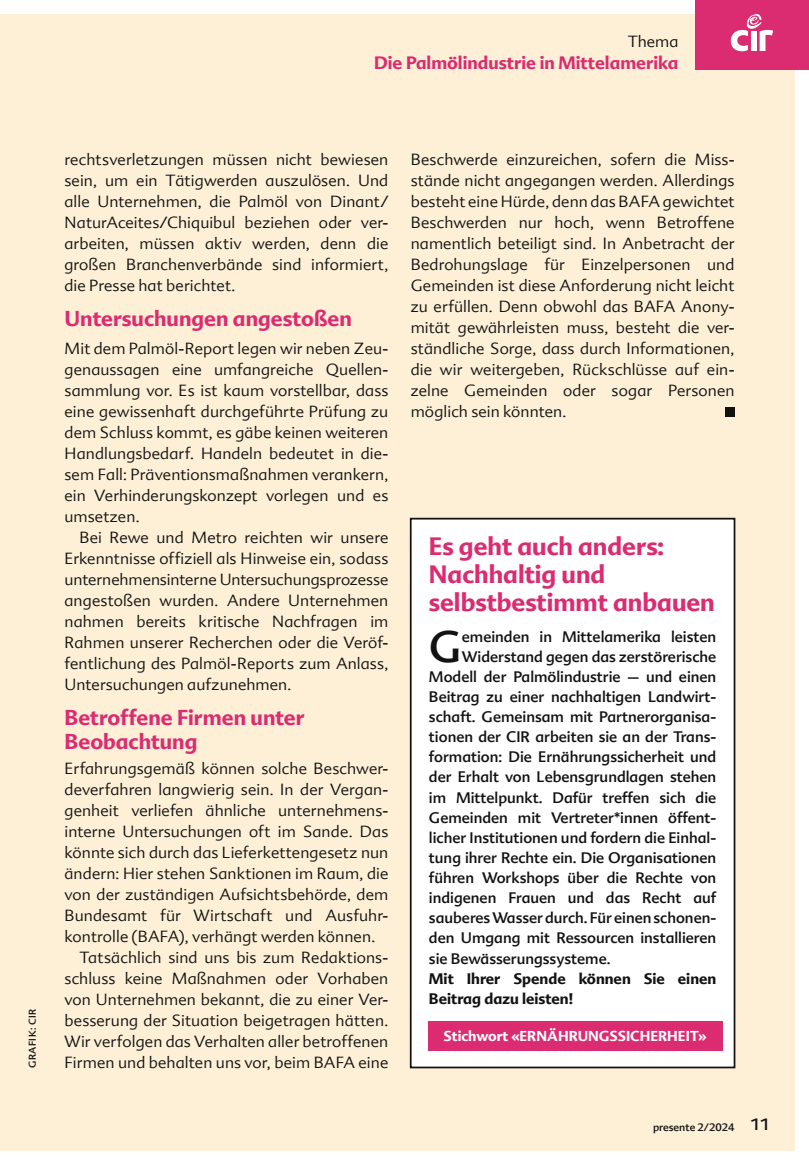
<style>
.page{position:relative;width:809px;height:1166px;background:#fff}
.page>*{position:absolute;margin:0;border:0;box-sizing:border-box;transform-origin:0 0}
.t1{font:42.88px "Advert Offc";color:#121212}
.t2{font:700 24.5px/28px "Advert Offc";color:#db2b71}
.t3{font:700 21px/24.5px "Advert Offc";color:#db2b71}
.t4{font:700 17.5px "Advert Offc";color:#db2b71}
.t5{font:300 15.75px/21px "Advert Offc";letter-spacing:.01em;color:#121212;text-align:justify}
.t6{font:14.88px "Advert Offc";color:#121212}
.t7{font:700 14.88px/20.1px "Advert Offc";color:#121212}
.t8{font:700 14px "Advert Offc";color:#fff}
.t9{font:10.5px "Advert Offc";color:#121212}
.t10{font:9.62px "Advert Offc";letter-spacing:.05em;color:#121212}
.s1{font-size:15.75px}
</style>
<div class="page">
<div style="left:0;top:15px;width:794px;height:1136px;background:#fef0d6"></div>
<div style="left:725px;top:407px;width:9px;height:10px;background:#121212"></div>
<div style="left:411px;top:519px;width:323px;height:548px;background:#fff"></div>
<div style="left:410px;top:518px;width:325px;height:550px;border:2px solid #121212"></div>
<div style="left:428px;top:1021px;width:294px;height:30px;background:#db2b71"></div>
<div style="left:694px;top:0;width:115px;height:69px;background:#db2b71"></div>
<svg style="left:730px;top:14px;width:43px;height:37px"></svg>
<p class="t5" style="left:627px;top:31px;width:52px">Thema</p>
<p class="t4" style="left:374px;top:51px;width:306px">Die Palmölindustrie in Mittelamerika</p>
<p class="t10" style="left:26px;top:1068px;width:61px;rotate:-90deg">GRAFIK: CIR</p>
<p class="t10" style="left:26px;top:1068px;width:33px;rotate:-90deg">FOTO:</p>
<p class="t5" style="left:64px;top:149px;width:325px">rechtsverletzungen müssen nicht bewiesen sein, um ein Tätigwerden auszulösen. Und alle Unternehmen, die Palmöl von Dinant/ NaturAceites/Chiquibul beziehen oder ver&shy;arbeiten, müssen aktiv werden, denn die großen Branchenverbände sind informiert, die Presse hat berichtet.</p>
<h3 class="t3" style="left:64px;top:306px;width:289px">Untersuchungen angestoßen</h3>
<p class="t5" style="left:64px;top:338px;width:325px">Mit dem Palmöl-Report legen wir neben Zeu&shy;genaussagen eine umfangreiche Quellen&shy;sammlung vor. Es ist kaum vorstellbar, dass eine gewissenhaft durchgeführte Prüfung zu dem Schluss kommt, es gäbe keinen weiteren Handlungsbedarf. Handeln bedeutet in die&shy;sem Fall: Präventionsmaßnahmen verankern, ein Verhinderungskonzept vorlegen und es umsetzen.</p>
<p class="t5" style="left:64px;top:527px;width:325px;text-indent:15px">Bei Rewe und Metro reichten wir unsere Erkenntnisse offiziell als Hinweise ein, sodass unternehmensinterne Untersuchungsprozesse angestoßen wurden. Andere Unternehmen nahmen bereits kritische Nachfragen im Rahmen unserer Recherchen oder die Veröf&shy;fentlichung des Palmöl-Reports zum Anlass, Untersuchungen aufzunehmen.</p>
<h3 class="t3" style="left:64px;top:705px;width:242px">Betroffene Firmen unter<br>Beobachtung</h3>
<p class="t5" style="left:64px;top:758px;width:325px">Erfahrungsgemäß können solche Beschwer-</p>
<p class="t5" style="left:64px;top:779px;width:325px">deverfahren langwierig sein. In der Vergan-</p>
<p class="t5" style="left:64px;top:800px;width:325px">genheit verliefen ähnliche unternehmens-</p>
<p class="t5" style="left:64px;top:821px;width:325px">interne Untersuchungen oft im Sande. Das</p>
<p class="t5" style="left:64px;top:842px;width:325px">könnte sich durch das Lieferkettengesetz nun</p>
<p class="t5" style="left:64px;top:863px;width:325px">ändern: Hier stehen Sanktionen im Raum, die</p>
<p class="t5" style="left:64px;top:884px;width:325px">von der zuständigen Aufsichtsbehörde, dem</p>
<p class="t5" style="left:64px;top:905px;width:324px">Bundesamt für Wirtschaft und Ausfuhr-</p>
<p class="t5" style="left:64px;top:926px;width:312px">kontrolle (BAFA), verhängt werden können.</p>
<p class="t5" style="left:79px;top:947px;width:310px">Tatsächlich sind uns bis zum Redaktions-</p>
<p class="t5" style="left:64px;top:968px;width:325px">schluss keine Maßnahmen oder Vorhaben</p>
<p class="t5" style="left:64px;top:989px;width:325px">von Unternehmen bekannt, die zu einer Ver-</p>
<p class="t5" style="left:64px;top:1010px;width:325px">besserung der Situation beigetragen hätten.</p>
<p class="t5" style="left:64px;top:1031px;width:325px">Wir verfolgen das Verhalten aller betroffenen</p>
<p class="t5" style="left:64px;top:1052px;width:325px">Firmen und behalten uns vor, beim BAFA eine</p>
<p class="t5" style="left:410px;top:149px;width:325px">Beschwerde einzureichen, sofern die Miss&shy;stände nicht angegangen werden. Allerdings besteht eine Hürde, denn das BAFA gewichtet Beschwerden nur hoch, wenn Betroffene namentlich beteiligt sind. In Anbetracht der Bedrohungslage für Einzelpersonen und Gemeinden ist diese Anforderung nicht leicht zu erfüllen. Denn obwohl das BAFA Anony&shy;mität gewährleisten muss, besteht die ver&shy;ständliche Sorge, dass durch Informationen, die wir weitergeben, Rückschlüsse auf ein&shy;zelne Gemeinden oder sogar Personen möglich sein könnten.</p>
<h2 class="t2" style="left:429px;top:533px;width:287px">Es geht auch anders:<br>Nachhaltig und selbstbestimmt anbauen</h2>
<h1 class="t1" style="left:429px;top:620px;width:34px">G</h1>
<p class="t6" style="left:462px;top:627px;width:256px">emeinden in Mittelamerika leisten</p>
<p class="t6" style="left:462px;top:647px;width:256px">Widerstand gegen das zerstörerische</p>
<p class="t6" style="left:429px;top:667px;width:289px">Modell der Palmölindustrie – und einen</p>
<p class="t6" style="left:429px;top:687px;width:289px">Beitrag zu einer nachhaltigen Landwirt-</p>
<p class="t6" style="left:429px;top:707px;width:288px">schaft. Gemeinsam mit Partnerorganisa-</p>
<p class="t6" style="left:429px;top:727px;width:289px">tionen der CIR arbeiten sie an der Trans-</p>
<p class="t6" style="left:429px;top:748px;width:289px">formation: Die Ernährungssicherheit und</p>
<p class="t6" style="left:429px;top:768px;width:289px">der Erhalt von Lebensgrundlagen stehen</p>
<p class="t6" style="left:429px;top:788px;width:289px">im Mittelpunkt. Dafür treffen sich die</p>
<p class="t6" style="left:429px;top:808px;width:289px">Gemeinden mit Vertreter*innen öffent-</p>
<p class="t6" style="left:429px;top:828px;width:289px">licher Institutionen und fordern die Einhal-</p>
<p class="t6" style="left:429px;top:848px;width:289px">tung ihrer Rechte ein. Die Organisationen</p>
<p class="t6" style="left:429px;top:868px;width:289px">führen Workshops über die Rechte von</p>
<p class="t6" style="left:429px;top:888px;width:289px">indigenen Frauen und das Recht auf</p>
<p class="t6" style="left:429px;top:909px;width:288px">sauberes Wasser durch. Für einen schonen-</p>
<p class="t6" style="left:429px;top:929px;width:289px">den Umgang mit Ressourcen installieren</p>
<p class="t6" style="left:429px;top:949px;width:183px">sie Bewässerungssysteme.</p>
<p class="t7" style="left:429px;top:968px;width:289px">Mit Ihrer Spende können Sie einen<br>Beitrag dazu leisten!</p>
<p class="t8" style="left:443px;top:1027px;width:264px">Stichwort «ERNÄHRUNGSSICHERHEIT»</p>
<p class="t9" style="left:653px;top:1120px;width:118px">presente 2/2024 <span class="s1">11</span></p>
</div>
